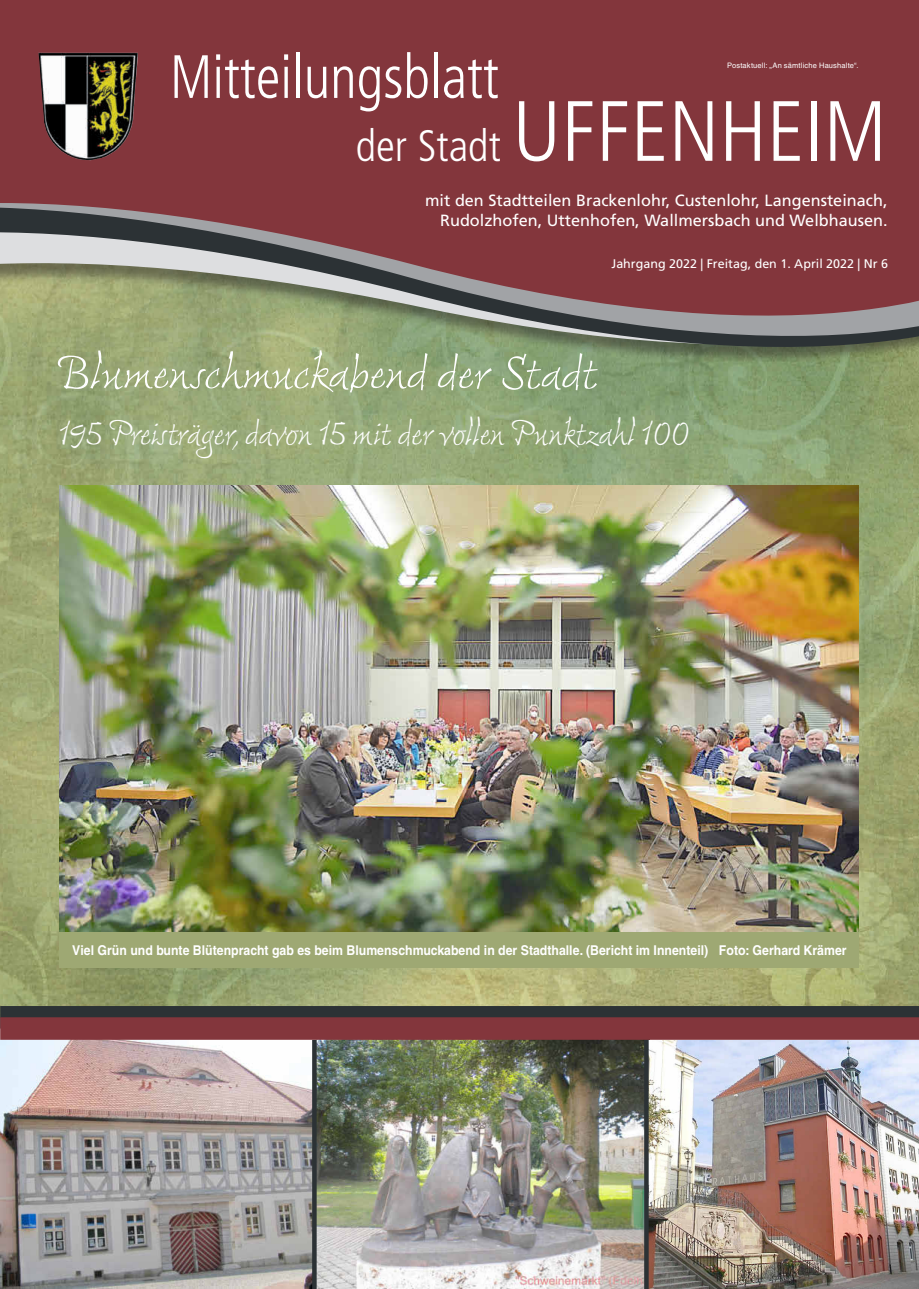
<style>
.page{position:relative;width:919px;height:1289px;background:#fff}
.page>*{position:absolute;margin:0;border:0;box-sizing:border-box;transform-origin:0 0}
.t1{font:300 condensed 85.35px "Frutiger LT";color:#fff}
.t2{font:300 condensed 61.05px "Frutiger LT";color:#fff;scale:.94 1}
.t3{font:52.5px "Freemouse ITC";color:#fff}
.t4{font:39px "Freemouse ITC";color:#fff;scale:.9 1}
.t5{font:16.2px/19.5px "Frutiger LT";color:#fff;text-align:right}
.t6{font:700 13.5px "Helvetica LT";color:#fff;scale:.91 1}
.t7{font:12.45px "Frutiger LT";color:#fff}
.t8{font:7.5px "Helvetica LT";letter-spacing:.02em;color:#fff}
.s1{font-size:44.1px}
</style>
<div class="page">
<img style="left:0;top:407px;width:918px;height:599px">
<div style="left:0;top:1006px;width:918px;height:22px;background:#2c3235"></div>
<svg style="left:0;top:397px;width:918px;height:10px;background:#8fa373"></svg>
<svg style="left:0;top:373px;width:918px;height:24px;background:#8ea373"></svg>
<svg style="left:0;top:0;width:918px;height:373px;background:#85514e"></svg>
<img style="left:317px;top:1039px;width:332px;height:249px">
<img style="left:0;top:1039px;width:312px;height:249px">
<img style="left:648px;top:1040px;width:270px;height:248px">
<svg style="left:312px;top:1039px;width:4px;height:249px"></svg>
<svg style="left:644px;top:1039px;width:4px;height:249px"></svg>
<div style="left:0;top:1017px;width:918px;height:22px;background:#83363c"></div>
<img style="left:38px;top:53px;width:100px;height:108px">
<img style="left:60px;top:485px;width:798px;height:447px">
<div style="left:60px;top:932px;width:799px;height:36px;background:#9ea873"></div>
<h2 class="t2" style="left:170px;top:42px;width:351px">Mitteilungsblatt</h2>
<p class="t8" style="left:727px;top:61px;width:133px">Postaktuell: „An sämtliche Haushalte“.</p>
<h1 class="t1" style="left:355px;top:83px;width:532px"><span class="s1">der Stadt</span> UFFENHEIM</h1>
<p class="t5" style="left:425px;top:191px;width:464px">mit den Stadtteilen Brackenlohr, Custenlohr, Langensteinach,<br>Rudolzhofen, Uttenhofen, Wallmersbach und Welbhausen.</p>
<p class="t7" style="left:611px;top:256px;width:278px">Jahrgang 2022 | Freitag, den 1. April 2022 | Nr 6</p>
<h3 class="t3" style="left:60px;top:339px;width:539px">Blumenschmuckabend der Stadt</h3>
<h3 class="t4" style="left:60px;top:408px;width:701px">195 Preisträger, davon 15 mit der vollen Punktzahl 100</h3>
<p class="t6" style="left:72px;top:942px;width:852px">Viel Grün und bunte Blütenpracht gab es beim Blumenschmuckabend in der Stadthalle. (Bericht im Innenteil) Foto: Gerhard Krämer</p>
</div>
